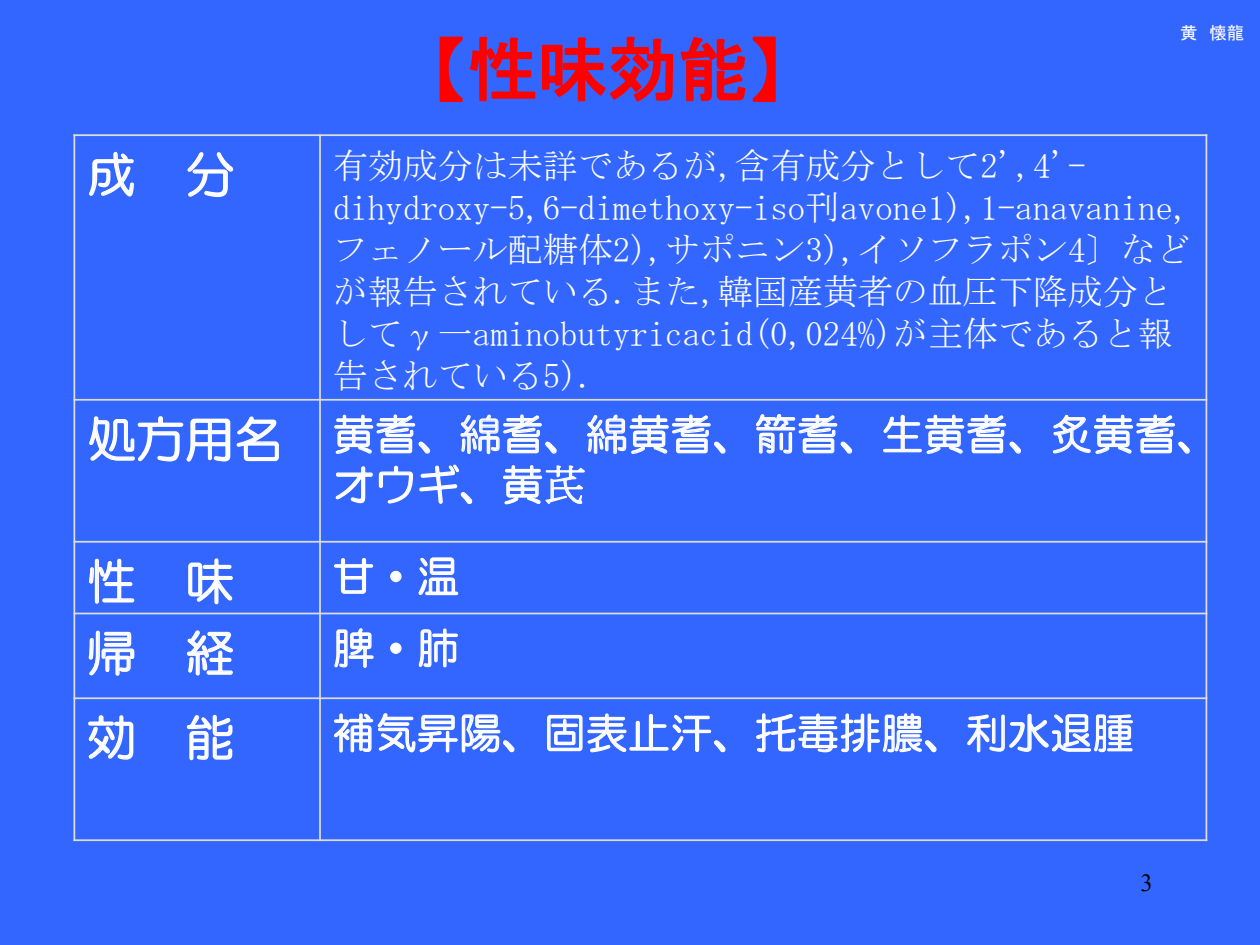
<style>
.page{position:relative;width:1260px;height:945px;background:#36f}
.page>*{position:absolute;margin:0;border:0;box-sizing:border-box;transform-origin:0 0}
.t1{font:70px "MS P Gothic";color:#f00}
.t2{font:49px "HG Maru Gothic MPRO";color:#fff}
.t3{font:42px/50.4px "HG Maru Gothic MPRO";letter-spacing:.005em;color:#fff}
.t4{font:35px/42px "MS Mincho";color:#fff}
.t5{font:24.5px "Times New Roman";color:#000}
.t6{font:17.5px "MS P Gothic";color:#fff}
.s1{font-size:49px}
.s2{font-family:"MS Mincho"}
</style>
<div class="page">
<hr style="left:319px;top:134px;width:2px;height:707px;background:#ddd">
<hr style="left:74px;top:399px;width:1133px;height:2px;background:#ddd">
<hr style="left:74px;top:541px;width:1133px;height:2px;background:#ddd">
<hr style="left:74px;top:613px;width:1133px;height:1px;background:#ddd">
<hr style="left:74px;top:697px;width:1133px;height:2px;background:#ddd">
<hr style="left:74px;top:134px;width:1px;height:707px;background:#ddd">
<hr style="left:1206px;top:134px;width:1px;height:707px;background:#ddd">
<hr style="left:74px;top:134px;width:1133px;height:2px;background:#ddd">
<hr style="left:74px;top:839px;width:1133px;height:2px;background:#ddd">
<svg style="left:89px;top:151px;width:45px;height:45px"></svg>
<svg style="left:187px;top:152px;width:46px;height:45px"></svg>
<svg style="left:89px;top:416px;width:190px;height:46px"></svg>
<svg style="left:334px;top:414px;width:96px;height:40px"></svg>
<svg style="left:460px;top:414px;width:96px;height:41px"></svg>
<svg style="left:587px;top:414px;width:138px;height:41px"></svg>
<svg style="left:756px;top:414px;width:96px;height:40px"></svg>
<svg style="left:883px;top:414px;width:138px;height:40px"></svg>
<svg style="left:1053px;top:414px;width:137px;height:40px"></svg>
<svg style="left:335px;top:464px;width:137px;height:40px"></svg>
<svg style="left:503px;top:465px;width:82px;height:40px"></svg>
<svg style="left:89px;top:558px;width:46px;height:46px"></svg>
<svg style="left:188px;top:558px;width:45px;height:47px"></svg>
<svg style="left:334px;top:558px;width:40px;height:36px"></svg>
<svg style="left:390px;top:570px;width:12px;height:13px"></svg>
<svg style="left:419px;top:557px;width:40px;height:39px"></svg>
<svg style="left:88px;top:630px;width:47px;height:46px"></svg>
<svg style="left:186px;top:630px;width:47px;height:46px"></svg>
<svg style="left:335px;top:628px;width:39px;height:40px"></svg>
<svg style="left:390px;top:642px;width:12px;height:12px"></svg>
<svg style="left:419px;top:628px;width:39px;height:40px"></svg>
<svg style="left:88px;top:715px;width:46px;height:45px"></svg>
<svg style="left:187px;top:714px;width:46px;height:47px"></svg>
<svg style="left:334px;top:713px;width:180px;height:40px"></svg>
<svg style="left:547px;top:713px;width:178px;height:40px"></svg>
<svg style="left:756px;top:713px;width:180px;height:40px"></svg>
<svg style="left:967px;top:713px;width:166px;height:40px"></svg>
<svg style="left:439px;top:36px;width:337px;height:66px"></svg>
<h1 class="t1" style="left:432px;top:34px;width:352px">【性味効能】</h1>
<p class="t6" style="left:1180px;top:24px;width:66px">黄 懐龍</p>
<h2 class="t2" style="left:87px;top:150px;width:149px">成 分</h2>
<p class="t4" style="left:333px;top:144px;width:860px">有効成分は未詳であるが,含有成分として2',4'- dihydroxy-5,6-dimethoxy-iso刊avone1),1-anavanine,フェノール配糖体2),サポニン3),イソフラポン4〕などが報告されている.また,韓国産黄者の血圧下降成分としてγ一aminobutyricacid(0,024%)が主体であると報告されている5).</p>
<p class="t3" style="left:333px;top:409px;width:888px;text-indent:-246px"><span class="s1">処方用名</span> 黄耆、綿耆、綿黄耆、箭耆、生黄耆、炙黄耆、オウギ、黄<span class="s2">芪</span></p>
<h2 class="t2" style="left:87px;top:557px;width:149px">性 味</h2>
<p class="t3" style="left:333px;top:551px;width:128px">甘・温</p>
<h2 class="t2" style="left:87px;top:628px;width:149px">帰 経</h2>
<p class="t3" style="left:333px;top:623px;width:128px">脾・肺</p>
<h2 class="t2" style="left:87px;top:713px;width:149px">効 能</h2>
<p class="t3" style="left:333px;top:708px;width:803px">補気昇陽、固表止汗、托毒排膿、利水退腫</p>
<p class="t5" style="left:1141px;top:866px;width:14px">3</p>
</div>
